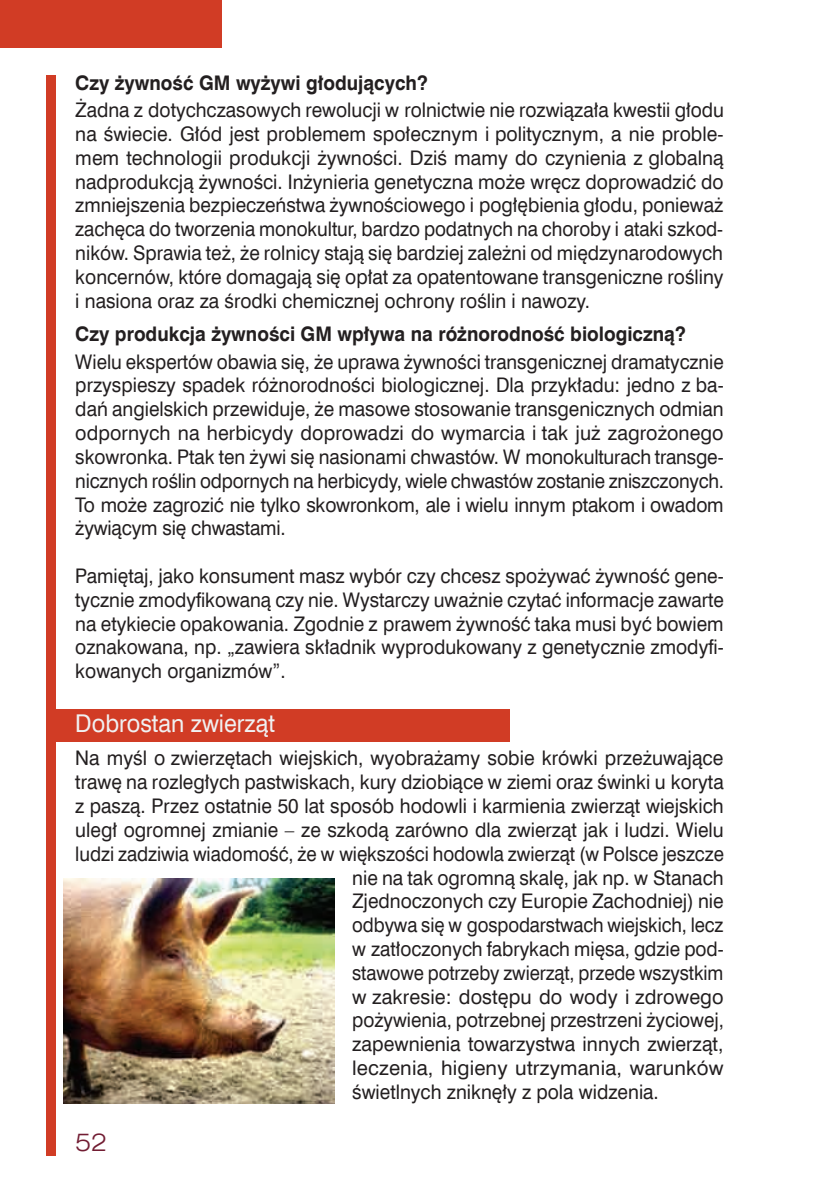
<style>
.page{position:relative;width:834px;height:1191px;background:#fff}
.page>*{position:absolute;margin:0;border:0;box-sizing:border-box;transform-origin:0 0}
.t1{font:24.5px "Swis 721 EU Normal";color:#f0f1f2;scale:.95 1}
.t2{font:24.5px "Swis 721 Lt Ex EU";color:#721d33}
.t3{font:20.12px/23.8px "Swis 721 EU Normal";color:#231f20;text-align:justify;scale:.95 1}
.t4{font:20.12px/23.8px "Swis 721 EU Normal";color:#231f20;text-align:justify;scale:.96 1}
.t5{font:20.12px/27.3px "Swis 721 EU Normal";color:#231f20;scale:.94 1}
.t6{font:20.12px "Swis 721 EU Normal";color:#231f20}
.t7{font:20.12px "Swis 721 EU Normal";color:#231f20;scale:.92 1}
.t8{font:20.12px "Swis 721 EU Normal";color:#231f20;scale:.93 1}
.s1{font-family:"Swis 721 EU Bold"}
</style>
<div class="page">
<div style="left:54px;top:709px;width:456px;height:33px;background:#d13c25"></div>
<div style="left:47px;top:75px;width:9px;height:1080px;background:#d13c25"></div>
<div style="left:0;top:0;width:222px;height:48px;background:#d13c25"></div>
<img style="left:63px;top:878px;width:272px;height:225px">
<p class="t3" style="left:75px;top:70px;width:684px;line-height:27.3px"><span class="s1">Czy żywność GM wyżywi głodujących?<br></span>Żadna z dotychczasowych rewolucji w rolnictwie nie rozwiązała kwestii głodu</p>
<p class="t4" style="left:75px;top:123px;width:677px">na świecie. Głód jest problemem społecznym i politycznym, a nie proble&shy;mem technologii produkcji żywności. Dziś mamy do czynienia z globalną nadprodukcją żywności. Inżynieria genetyczna może wręcz doprowadzić do zmniejszenia bezpieczeństwa żywnościowego i pogłębienia głodu, ponieważ zachęca do tworzenia monokultur, bardzo podatnych na choroby i ataki szkod&shy;ników. Sprawia też, że rolnicy stają się bardziej zależni od międzynarodowych koncernów, które domagają się opłat za opatentowane transgeniczne rośliny i nasiona oraz za środki chemicznej ochrony roślin i nawozy.</p>
<p class="t5" style="left:75px;top:321px;width:691px"><span class="s1">Czy produkcja żywności GM wpływa na różnorodność biologiczną?<br></span>Wielu ekspertów obawia się, że uprawa żywności transgenicznej dramatycznie</p>
<p class="t3" style="left:75px;top:374px;width:684px">przyspieszy spadek różnorodności biologicznej. Dla przykładu: jedno z ba&shy;dań angielskich przewiduje, że masowe stosowanie transgenicznych odmian odpornych na herbicydy doprowadzi do wymarcia i tak już zagrożonego skowronka. Ptak ten żywi się nasionami chwastów. W monokulturach transge&shy;nicznych roślin odpornych na herbicydy, wiele chwastów zostanie zniszczonych.<br>To może zagrozić nie tylko skowronkom, ale i wielu innym ptakom i owadom żywiącym się chwastami.</p>
<p class="t3" style="left:75px;top:564px;width:684px">Pamiętaj, jako konsument masz wybór czy chcesz spożywać żywność gene&shy;tycznie zmodyfikowaną czy nie. Wystarczy uważnie czytać informacje zawarte na etykiecie opakowania. Zgodnie z prawem żywność taka musi być bowiem oznakowana, np. „zawiera składnik wyprodukowany z genetycznie zmodyfi&shy;kowanych organizmów”.</p>
<p class="t1" style="left:75px;top:708px;width:212px">Dobrostan zwierząt</p>
<p class="t4" style="left:75px;top:747px;width:676px">Na myśl o zwierzętach wiejskich, wyobrażamy sobie krówki przeżuwające</p>
<p class="t3" style="left:75px;top:771px;width:684px">trawę na rozległych pastwiskach, kury dziobiące w ziemi oraz świnki u koryta</p>
<p class="t3" style="left:75px;top:794px;width:683px">z paszą. Przez ostatnie 50 lat sposób hodowli i karmienia zwierząt wiejskich</p>
<p class="t3" style="left:75px;top:818px;width:684px">uległ ogromnej zmianie – ze szkodą zarówno dla zwierząt jak i ludzi. Wielu</p>
<p class="t8" style="left:75px;top:841px;width:698px">ludzi zadziwia wiadomość, że w większości hodowla zwierząt (w Polsce jeszcze</p>
<p class="t3" style="left:352px;top:866px;width:392px">nie na tak ogromną skalę, jak np. w Stanach</p>
<p class="t3" style="left:352px;top:890px;width:392px">Zjednoczonych czy Europie Zachodniej) nie</p>
<p class="t7" style="left:352px;top:912px;width:405px">odbywa się w gospodarstwach wiejskich, lecz</p>
<p class="t5" style="left:352px;top:935px;width:397px">w zatłoczonych fabrykach mięsa, gdzie pod-</p>
<p class="t7" style="left:352px;top:960px;width:405px">stawowe potrzeby zwierząt, przede wszystkim</p>
<p class="t6" style="left:352px;top:984px;width:373px">w zakresie: dostępu do wody i zdrowego</p>
<p class="t5" style="left:352px;top:1007px;width:397px">pożywienia, potrzebnej przestrzeni życiowej,</p>
<p class="t6" style="left:352px;top:1031px;width:372px">zapewnienia towarzystwa innych zwierząt,</p>
<p class="t6" style="left:352px;top:1055px;width:373px">leczenia, higieny utrzymania, warunków</p>
<p class="t3" style="left:352px;top:1080px;width:324px">świetlnych zniknęły z pola widzenia.</p>
<p class="t2" style="left:75px;top:1128px;width:33px">52</p>
</div>
